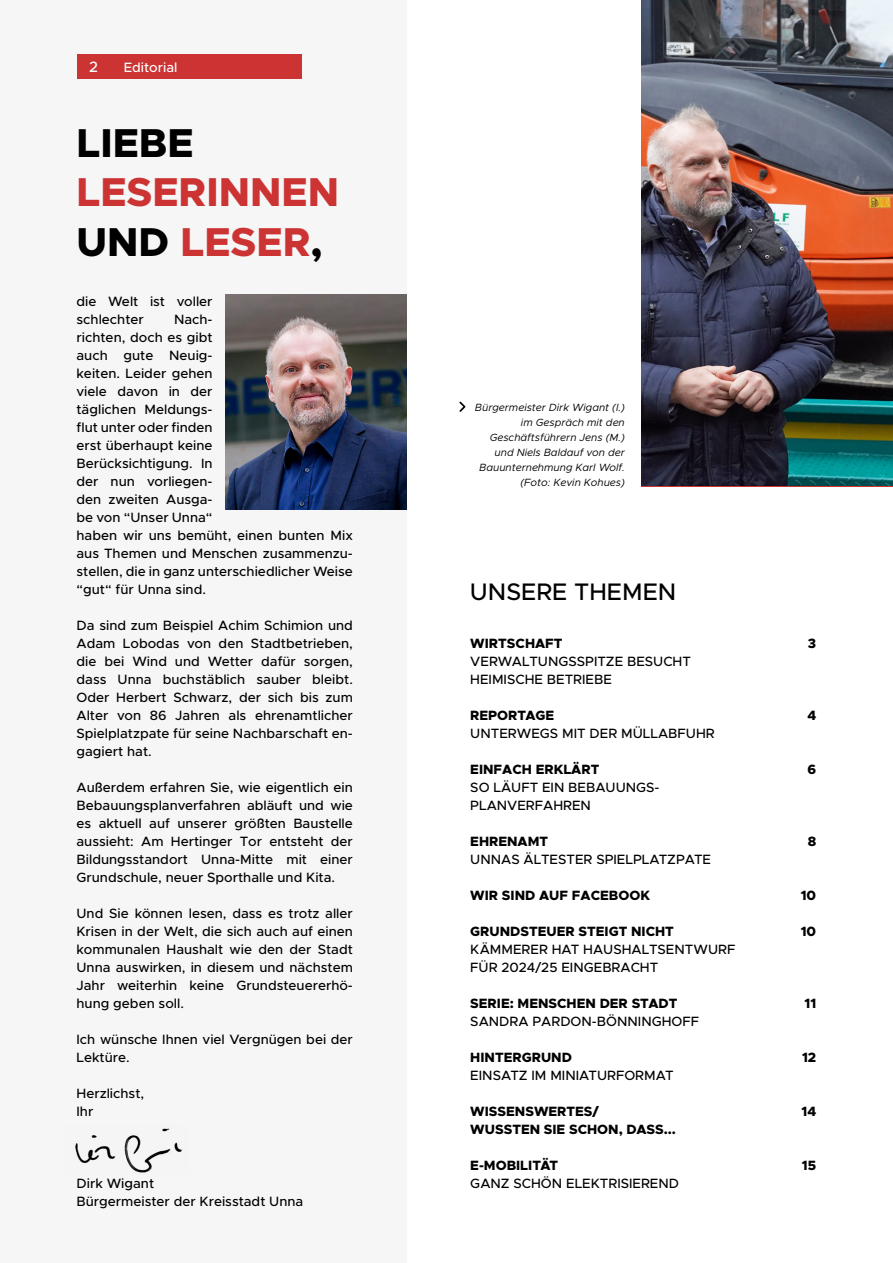
<style>
.page{position:relative;width:893px;height:1263px;background:#fff}
.page>*{position:absolute;margin:0;border:0;box-sizing:border-box;transform-origin:0 0}
.t1{font:800 40.5px/49.5px "Metropolis";color:#c33}
.t2{font:800 40.5px "Metropolis";color:#000}
.t3{font:500 24px "Metropolis";color:#000}
.t4{font:500 15px "Metropolis";color:#fff}
.t5{font:500 13.5px/18px "Metropolis";color:#000}
.t6{font:800 13.5px/18px "Metropolis";color:#000}
.t7{font:500 13.5px "Metropolis";color:#fff}
.t8{font:italic 10.5px/15px "Metropolis";color:#000;text-align:right}
.s1{color:#000}
</style>
<div class="page">
<div style="left:0;top:0;width:406px;height:1263px;background:#f6f6f6"></div>
<div style="left:77px;top:54px;width:225px;height:25px;background:#c33"></div>
<img style="left:641px;top:0;width:252px;height:486px">
<img style="left:225px;top:294px;width:181px;height:216px">
<img style="left:75px;top:1128px;width:107px;height:45px">
<svg style="left:459px;top:402px;width:6px;height:10px"></svg>
<p class="t4" style="left:89px;top:57px;width:10px">2</p>
<p class="t7" style="left:124px;top:59px;width:55px">Editorial</p>
<h1 class="t2" style="left:77px;top:117px;width:119px">LIEBE</h1>
<h1 class="t1" style="left:77px;top:168px;width:264px">LESERINNEN<br><span class="s1">UND</span> LESER<span class="s1">,</span></h1>
<p class="t5" style="left:77px;top:292px;width:138px">die Welt ist voller schlechter</p>
<p class="t5" style="left:77px;top:310px;width:278px;text-indent:97px">Nach-<br>richten, doch es gibt<br>auch gute Neuig-<br>keiten. Leider gehen<br>viele davon in der<br>täglichen Meldungs-<br>flut unter oder finden<br>erst überhaupt keine<br>Berücksichtigung. In<br>der nun vorliegen-<br>den zweiten Ausga-<br>be von “Unser Unna“<br>haben wir uns bemüht, einen bunten Mix aus Themen und Menschen zusammenzu&shy;stellen, die in ganz unterschiedlicher Weise “gut“ für Unna sind.</p>
<p class="t5" style="left:77px;top:616px;width:278px;text-align:justify">Da sind zum Beispiel Achim Schimion und Adam Lobodas von den Stadtbetrieben, die bei Wind und Wetter dafür sorgen, dass Unna buchstäblich sauber bleibt.<br>Oder Herbert Schwarz, der sich bis zum Alter von 86 Jahren als ehrenamtlicher Spielplatzpate für seine Nachbarschaft en&shy;gagiert hat.</p>
<p class="t5" style="left:77px;top:778px;width:278px;text-align:justify">Außerdem erfahren Sie, wie eigentlich ein Bebauungsplanverfahren abläuft und wie es aktuell auf unserer größten Baustelle aussieht: Am Hertinger Tor entsteht der Bildungsstandort Unna-Mitte mit einer Grundschule, neuer Sporthalle und Kita.</p>
<p class="t5" style="left:77px;top:904px;width:278px;text-align:justify">Und Sie können lesen, dass es trotz aller Krisen in der Welt, die sich auch auf einen kommunalen Haushalt wie den der Stadt Unna auswirken, in diesem und nächstem Jahr weiterhin keine Grundsteuererhö&shy;hung geben soll.</p>
<p class="t5" style="left:77px;top:1030px;width:278px">Ich wünsche Ihnen viel Vergnügen bei der<br>Lektüre.</p>
<p class="t5" style="left:77px;top:1084px;width:69px">Herzlichst,<br>Ihr</p>
<p class="t5" style="left:77px;top:1174px;width:228px">Dirk Wigant<br>Bürgermeister der Kreisstadt Unna</p>
<p class="t8" style="left:475px;top:400px;width:151px">Bürgermeister Dirk Wigant (l.) im Gespräch mit den<br>Geschäftsführern Jens (M.) und Niels Baldauf von der<br>Bauunternehmung Karl Wolf. (Foto: Kevin Kohues)</p>
<h2 class="t3" style="left:470px;top:577px;width:208px">UNSERE THEMEN</h2>
<p class="t6" style="left:470px;top:634px;width:94px">WIRTSCHAFT</p>
<p class="t5" style="left:470px;top:652px;width:222px">VERWALTUNGSSPITZE BESUCHT<br>HEIMISCHE BETRIEBE</p>
<p class="t6" style="left:470px;top:706px;width:85px">REPORTAGE</p>
<p class="t5" style="left:470px;top:724px;width:246px">UNTERWEGS MIT DER MÜLLABFUHR</p>
<p class="t6" style="left:470px;top:760px;width:131px">EINFACH ERKLÄRT</p>
<p class="t5" style="left:470px;top:778px;width:191px">SO LÄUFT EIN BEBAUUNGS-<br>PLANVERFAHREN</p>
<p class="t6" style="left:470px;top:832px;width:79px">EHRENAMT</p>
<p class="t5" style="left:470px;top:850px;width:242px">UNNAS ÄLTESTER SPIELPLATZPATE</p>
<p class="t6" style="left:470px;top:886px;width:181px">WIR SIND AUF FACEBOOK</p>
<p class="t6" style="left:470px;top:922px;width:205px">GRUNDSTEUER STEIGT NICHT</p>
<p class="t5" style="left:470px;top:940px;width:267px">KÄMMERER HAT HAUSHALTSENTWURF<br>FÜR 2024/25 EINGEBRACHT</p>
<p class="t6" style="left:470px;top:994px;width:209px">SERIE: MENSCHEN DER STADT</p>
<p class="t5" style="left:470px;top:1012px;width:230px">SANDRA PARDON-BÖNNINGHOFF</p>
<p class="t6" style="left:470px;top:1048px;width:103px">HINTERGRUND</p>
<p class="t5" style="left:470px;top:1066px;width:205px">EINSATZ IM MINIATURFORMAT</p>
<p class="t6" style="left:470px;top:1102px;width:207px">WISSENSWERTES/<br>WUSSTEN SIE SCHON, DASS...</p>
<p class="t6" style="left:470px;top:1156px;width:89px">E-MOBILITÄT</p>
<p class="t5" style="left:470px;top:1174px;width:210px">GANZ SCHÖN ELEKTRISIEREND</p>
<p class="t6" style="left:808px;top:634px;width:10px">3</p>
<p class="t6" style="left:807px;top:706px;width:10px">4</p>
<p class="t6" style="left:807px;top:760px;width:10px">6</p>
<p class="t6" style="left:808px;top:832px;width:10px">8</p>
<p class="t6" style="left:801px;top:886px;width:17px">10</p>
<p class="t6" style="left:801px;top:922px;width:17px">10</p>
<p class="t6" style="left:804px;top:994px;width:13px">11</p>
<p class="t6" style="left:802px;top:1048px;width:16px">12</p>
<p class="t6" style="left:801px;top:1102px;width:16px">14</p>
<p class="t6" style="left:802px;top:1156px;width:16px">15</p>
</div>
